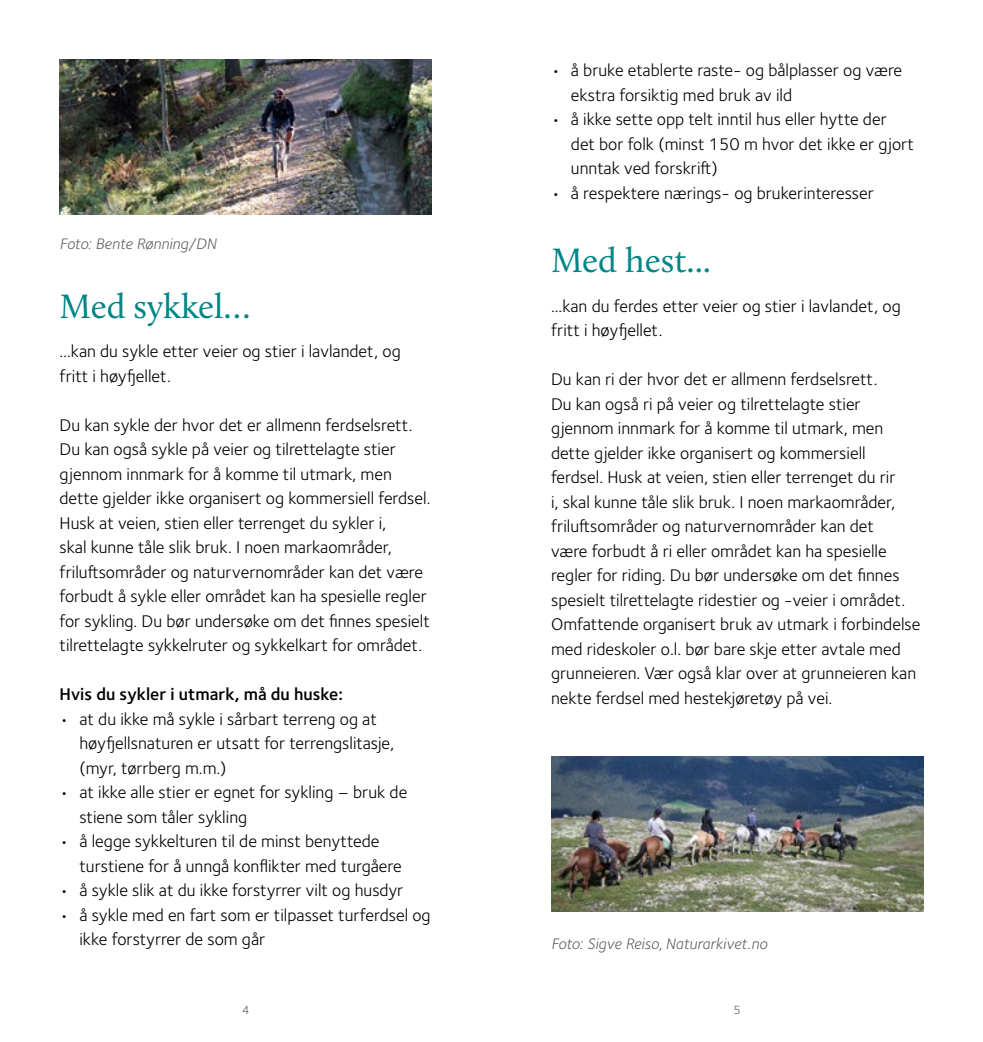
<style>
.page{position:relative;width:983px;height:1042px;background:#fff}
.page>*{position:absolute;margin:0;border:0;box-sizing:border-box;transform-origin:0 0}
.t1{font:35px "Calluna";color:#008585}
.t2{font:17.5px/24.5px "Foundry Sterling";color:#000}
.t3{font:600 17.5px "Foundry Sterling";color:#000}
.t4{font:italic 15.75px "Foundry Sterling";color:#646363}
.t5{font:12.25px "Foundry Sterling";color:#646363}
</style>
<div class="page">
<img style="left:60px;top:60px;width:372px;height:154px">
<img style="left:551px;top:757px;width:372px;height:154px">
<p class="t4" style="left:60px;top:234px;width:158px">Foto: Bente Rønning/DN</p>
<h1 class="t1" style="left:60px;top:285px;width:192px">Med sykkel…</h1>
<p class="t2" style="left:60px;top:339px;width:342px">…kan du sykle etter veier og stier i lavlandet, og fritt i høyfjellet.</p>
<p class="t2" style="left:60px;top:413px;width:372px">Du kan sykle der hvor det er allmenn ferdselsrett.<br>Du kan også sykle på veier og tilrettelagte stier gjennom innmark for å komme til utmark, men dette gjelder ikke organisert og kommersiell ferdsel.<br>Husk at veien, stien eller terrenget du sykler i,<br>skal kunne tåle slik bruk. I noen markaområder, friluftsområder og naturvernområder kan det være forbudt å sykle eller området kan ha spesielle regler for sykling. Du bør undersøke om det finnes spesielt tilrettelagte sykkelruter og sykkelkart for området.</p>
<p class="t3" style="left:60px;top:684px;width:285px">Hvis du sykler i utmark, må du huske:</p>
<p class="t2" style="left:79px;top:707px;width:316px;text-indent:-20px">• at du ikke må sykle i sårbart terreng og at høyfjellsnaturen er utsatt for terrengslitasje, (myr, tørrberg m.m.)</p>
<p class="t2" style="left:79px;top:780px;width:329px;text-indent:-20px">• at ikke alle stier er egnet for sykling – bruk de stiene som tåler sykling</p>
<p class="t2" style="left:79px;top:829px;width:324px;text-indent:-20px">• å legge sykkelturen til de minst benyttede turstiene for å unngå konflikter med turgåere</p>
<p class="t2" style="left:60px;top:878px;width:345px">• å sykle slik at du ikke forstyrrer vilt og husdyr</p>
<p class="t2" style="left:79px;top:903px;width:353px;text-indent:-20px">• å sykle med en fart som er tilpasset turferdsel og ikke forstyrrer de som går</p>
<p class="t2" style="left:570px;top:58px;width:333px;text-indent:-20px">• å bruke etablerte raste- og bålplasser og være ekstra forsiktig med bruk av ild</p>
<p class="t2" style="left:570px;top:107px;width:344px;text-indent:-20px">• å ikke sette opp telt inntil hus eller hytte der det bor folk (minst 150 m hvor det ikke er gjort unntak ved forskrift)</p>
<p class="t2" style="left:551px;top:181px;width:324px">• å respektere nærings- og brukerinteresser</p>
<h1 class="t1" style="left:551px;top:239px;width:161px">Med hest...</h1>
<p class="t2" style="left:551px;top:294px;width:351px">...kan du ferdes etter veier og stier i lavlandet, og fritt i høyfjellet.</p>
<p class="t2" style="left:551px;top:367px;width:371px">Du kan ri der hvor det er allmenn ferdselsrett.<br>Du kan også ri på veier og tilrettelagte stier gjennom innmark for å komme til utmark, men dette gjelder ikke organisert og kommersiell ferdsel. Husk at veien, stien eller terrenget du rir<br>i, skal kunne tåle slik bruk. I noen markaområder, friluftsområder og naturvernområder kan det<br>være forbudt å ri eller området kan ha spesielle regler for riding. Du bør undersøke om det finnes spesielt tilrettelagte ridestier og -veier i området.<br>Omfattende organisert bruk av utmark i forbindelse med rideskoler o.l. bør bare skje etter avtale med grunneieren. Vær også klar over at grunneieren kan nekte ferdsel med hestekjøretøy på vei.</p>
<p class="t4" style="left:551px;top:934px;width:217px">Foto: Sigve Reiso, Naturarkivet.no</p>
<p class="t5" style="left:242px;top:1003px;width:9px">4</p>
<p class="t5" style="left:733px;top:1003px;width:9px">5</p>
</div>
